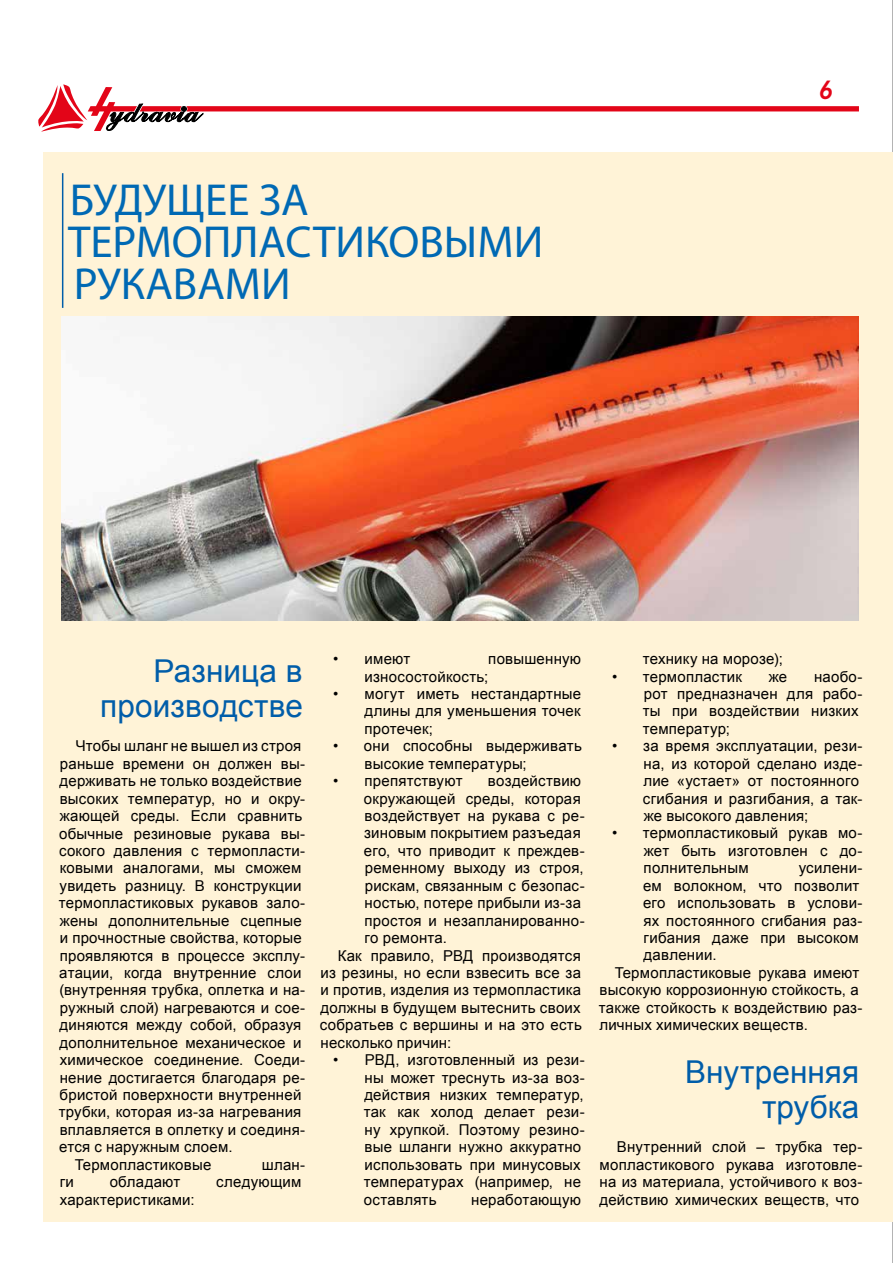
<style>
.page{position:relative;width:893px;height:1263px;background:#fff}
.page>*{position:absolute;margin:0;border:0;box-sizing:border-box;transform-origin:0 0}
.t1{font:45px/42px "Myriad Pro";color:#0069b4}
.t2{font:31.5px/34.8px "Arial";letter-spacing:.005em;color:#005da9;text-align:right}
.t3{font:italic 600 27px "Gill Sans";color:#e30518}
.t4{font:15px/17.4px "Arial";letter-spacing:.015em;color:#000}
</style>
<div class="page">
<svg style="left:38px;top:84px;width:821px;height:48px"></svg>
<hr style="left:892px;top:0;width:1px;height:1263px;background:#9d9d9c">
<div style="left:44px;top:152px;width:849px;height:1069px;background:#fff3d7"></div>
<img style="left:62px;top:317px;width:797px;height:304px">
<hr style="left:62px;top:173px;width:1px;height:135px;background:#005da9">
<h1 class="t1" style="left:68px;top:178px;width:477px">БУДУЩЕЕ ЗА<br>ТЕРМОПЛАСТИКОВЫМИ<br>РУКАВАМИ</h1>
<h3 class="t3" style="left:819px;top:74px;width:16px">6</h3>
<h2 class="t2" style="left:100px;top:653px;width:204px">Разница в производстве</h2>
<p class="t4" style="left:76px;top:738px;width:227px">Чтобы шланг не вышел из строя</p>
<p class="t4" style="left:60px;top:755px;width:247px">раньше времени он должен вы-</p>
<p class="t4" style="left:60px;top:772px;width:244px">держивать не только воздействие</p>
<p class="t4" style="left:60px;top:790px;width:247px">высоких температур, но и окру-</p>
<p class="t4" style="left:60px;top:807px;width:244px">жающей среды. Если сравнить</p>
<p class="t4" style="left:59px;top:825px;width:248px">обычные резиновые рукава вы-</p>
<p class="t4" style="left:59px;top:842px;width:248px">сокого давления с термопласти-</p>
<p class="t4" style="left:60px;top:860px;width:243px">ковыми аналогами, мы сможем</p>
<p class="t4" style="left:60px;top:877px;width:243px">увидеть разницу. В конструкции</p>
<p class="t4" style="left:59px;top:894px;width:248px">термопластиковых рукавов зало-</p>
<p class="t4" style="left:60px;top:912px;width:243px">жены дополнительные сцепные</p>
<p class="t4" style="left:60px;top:929px;width:244px">и прочностные свойства, которые</p>
<p class="t4" style="left:60px;top:947px;width:247px">проявляются в процессе эксплу-</p>
<p class="t4" style="left:59px;top:964px;width:244px">атации, когда внутренние слои</p>
<p class="t4" style="left:60px;top:982px;width:247px">(внутренняя трубка, оплетка и на-</p>
<p class="t4" style="left:60px;top:999px;width:247px">ружный слой) нагреваются и сое-</p>
<p class="t4" style="left:60px;top:1016px;width:243px">диняются между собой, образуя</p>
<p class="t4" style="left:60px;top:1034px;width:243px">дополнительное механическое и</p>
<p class="t4" style="left:60px;top:1051px;width:247px">химическое соединение. Соеди-</p>
<p class="t4" style="left:60px;top:1069px;width:247px">нение достигается благодаря ре-</p>
<p class="t4" style="left:60px;top:1086px;width:243px">бристой поверхности внутренней</p>
<p class="t4" style="left:59px;top:1104px;width:244px">трубки, которая из-за нагревания</p>
<p class="t4" style="left:60px;top:1121px;width:247px">вплавляется в оплетку и соединя-</p>
<p class="t4" style="left:59px;top:1138px;width:175px">ется с наружным слоем.</p>
<p class="t4" style="left:75px;top:1156px;width:138px">Термопластиковые</p>
<p class="t4" style="left:262px;top:1156px;width:45px">шлан-</p>
<p class="t4" style="left:60px;top:1173px;width:16px">ги</p>
<p class="t4" style="left:110px;top:1173px;width:72px">обладают</p>
<p class="t4" style="left:216px;top:1173px;width:87px">следующим</p>
<p class="t4" style="left:60px;top:1191px;width:136px">характеристиками:</p>
<p class="t4" style="left:365px;top:650px;width:218px;text-indent:124px">повышенную износостойкость;</p>
<p class="t4" style="left:364px;top:685px;width:218px;text-align:justify;text-indent:-31px">• могут иметь нестандартные длины для уменьшения точек протечек;</p>
<p class="t4" style="left:365px;top:737px;width:219px;text-indent:-32px">• они способны выдерживать высокие температуры;</p>
<p class="t4" style="left:333px;top:772px;width:131px">• препятствуют</p>
<p class="t4" style="left:488px;top:772px;width:95px">воздействию</p>
<p class="t4" style="left:364px;top:790px;width:218px">окружающей среды, которая</p>
<p class="t4" style="left:365px;top:807px;width:222px">воздействует на рукава с ре-</p>
<p class="t4" style="left:364px;top:825px;width:218px">зиновым покрытием разъедая</p>
<p class="t4" style="left:364px;top:842px;width:222px">его, что приводит к преждев-</p>
<p class="t4" style="left:365px;top:859px;width:220px">ременному выходу из строя,</p>
<p class="t4" style="left:365px;top:877px;width:221px">рискам, связанным с безопас-</p>
<p class="t4" style="left:365px;top:894px;width:218px">ностью, потере прибыли из-за</p>
<p class="t4" style="left:365px;top:912px;width:222px">простоя и незапланированно-</p>
<p class="t4" style="left:365px;top:929px;width:84px">го ремонта.</p>
<p class="t4" style="left:338px;top:947px;width:245px">Как правило, РВД производятся</p>
<p class="t4" style="left:321px;top:964px;width:262px">из резины, но если взвесить все за</p>
<p class="t4" style="left:321px;top:981px;width:262px">и против, изделия из термопластика</p>
<p class="t4" style="left:320px;top:999px;width:262px">должны в будущем вытеснить своих</p>
<p class="t4" style="left:320px;top:1016px;width:263px">собратьев с вершины и на это есть</p>
<p class="t4" style="left:321px;top:1034px;width:132px">несколько причин:</p>
<p class="t4" style="left:364px;top:1051px;width:222px;text-indent:-31px">• РВД, изготовленный из рези&shy;ны может треснуть из-за воз&shy;действия низких температур, так как холод делает рези&shy;ну хрупкой. Поэтому резино&shy;вые шланги нужно аккуратно использовать при минусовых температурах (например, не оставлять</p>
<p class="t4" style="left:333px;top:650px;width:79px">• имеют</p>
<p class="t4" style="left:471px;top:1191px;width:111px">неработающую</p>
<p class="t4" style="left:643px;top:650px;width:142px">технику на морозе);</p>
<p class="t4" style="left:612px;top:668px;width:131px">• термопластик</p>
<p class="t4" style="left:769px;top:668px;width:20px">же</p>
<p class="t4" style="left:643px;top:668px;width:221px;text-indent:171px">наобо&shy;рот предназначен для рабо&shy;ты при воздействии низких температур;</p>
<p class="t4" style="left:643px;top:737px;width:221px;text-indent:-31px">• за время эксплуатации, рези&shy;на, из которой сделано изде&shy;лие «устает» от постоянного сгибания и разгибания, а так&shy;же высокого давления;</p>
<p class="t4" style="left:644px;top:824px;width:220px;text-align:justify;text-indent:-32px">• термопластиковый рукав мо&shy;жет быть изготовлен с до&shy;полнительным</p>
<p class="t4" style="left:799px;top:859px;width:65px">усилени-</p>
<p class="t4" style="left:643px;top:877px;width:218px">ем волокном, что позволит</p>
<p class="t4" style="left:643px;top:894px;width:221px">его использовать в услови-</p>
<p class="t4" style="left:644px;top:912px;width:220px">ях постоянного сгибания раз-</p>
<p class="t4" style="left:644px;top:929px;width:216px">гибания даже при высоком</p>
<p class="t4" style="left:643px;top:946px;width:74px">давлении.</p>
<p class="t4" style="left:615px;top:964px;width:246px">Термопластиковые рукава имеют</p>
<p class="t4" style="left:600px;top:981px;width:261px">высокую коррозионную стойкость, а</p>
<p class="t4" style="left:599px;top:999px;width:265px">также стойкость к воздействию раз-</p>
<p class="t4" style="left:599px;top:1016px;width:210px">личных химических веществ.</p>
<h2 class="t2" style="left:685px;top:1054px;width:176px">Внутренняя трубка</h2>
<p class="t4" style="left:599px;top:1138px;width:264px;text-align:justify;text-indent:17px">Внутренний слой – трубка тер&shy;мопластикового рукава изготовле&shy;на из материала, устойчивого к воз&shy;действию химических веществ, что</p>
</div>
